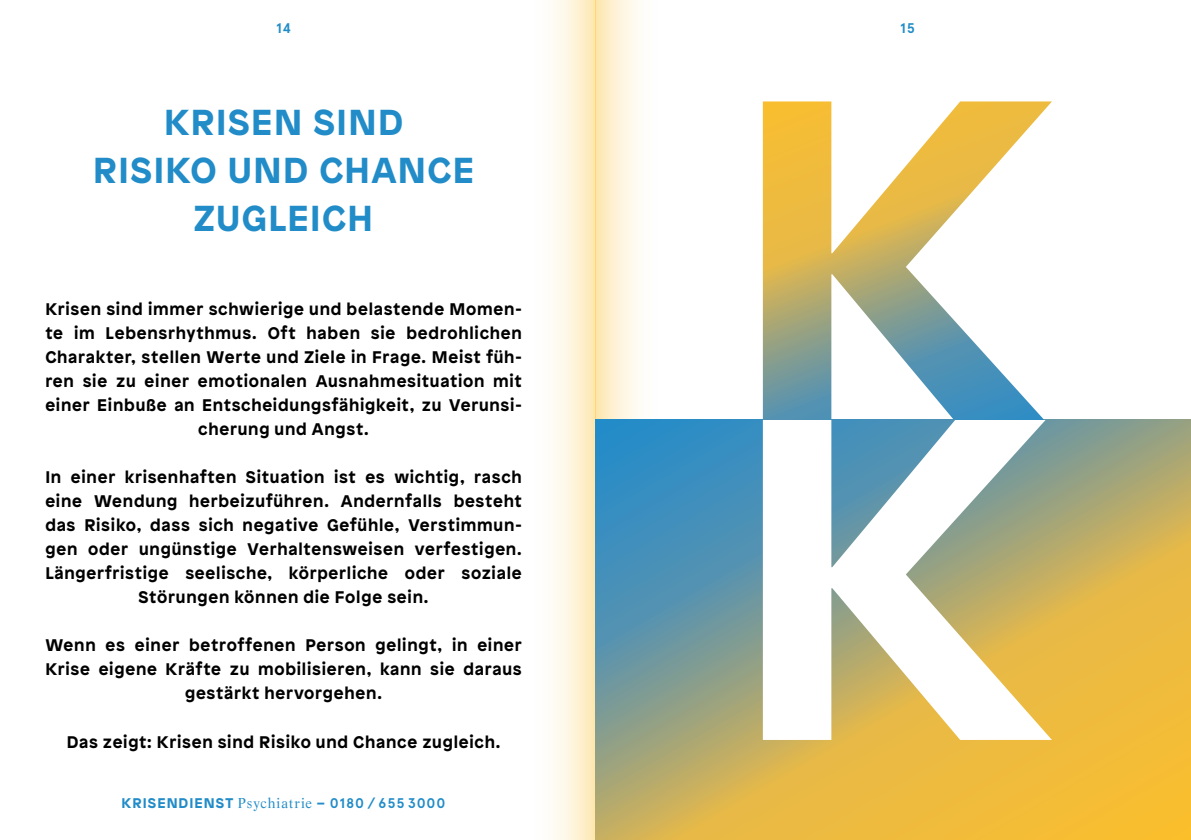
<style>
.page{position:relative;width:1191px;height:840px;background:#fff}
.page>*{position:absolute;margin:0;border:0;box-sizing:border-box;transform-origin:0 0}
.t1{font:700 36px/48px "Patron";letter-spacing:.04em;color:#218cc8;text-align:center}
.t2{font:700 16.8px/24px "Patron";letter-spacing:.045em;color:#000;text-align:center}
.t3{font:700 14px "Patron";letter-spacing:.07em;color:#218cc8}
.t4{font:700 14px "Apercu";color:#218cc8}
.s1{font-family:"Life LT";font-weight:400}
.s2{font-family:"Apercu"}
</style>
<div class="page">
<div style="left:595px;top:0;width:74px;height:839px;background:linear-gradient(to right,#fdeabc,#fff)"></div>
<div style="left:522px;top:0;width:73px;height:839px;background:linear-gradient(to right,#fff,#fdecc1)"></div>
<svg style="left:595px;top:420px;width:596px;height:419px"></svg>
<svg style="left:763px;top:101px;width:289px;height:319px"></svg>
<svg style="left:763px;top:420px;width:289px;height:319px"></svg>
<p class="t4" style="left:276px;top:20px;width:17px">14</p>
<h1 class="t1" style="left:93px;top:95px;width:382px">KRISEN SIND<br>RISIKO UND CHANCE<br>ZUGLEICH</h1>
<p class="t2" style="left:45px;top:295px;width:478px">Krisen sind immer schwierige und belastende Momen&shy;te im Lebensrhythmus. Oft haben sie bedrohlichen Charakter, stellen Werte und Ziele in Frage. Meist füh&shy;ren sie zu einer emotionalen Ausnahmesituation mit einer Einbuße an Entscheidungsfähigkeit, zu Verunsi&shy;cherung und Angst.</p>
<p class="t2" style="left:45px;top:463px;width:478px">In einer krisenhaften Situation ist es wichtig, rasch eine Wendung herbeizuführen. Andernfalls besteht das Risiko, dass sich negative Gefühle, Verstimmun&shy;gen oder ungünstige Verhaltensweisen verfestigen.<br>Längerfristige seelische, körperliche oder soziale Störungen können die Folge sein.</p>
<p class="t2" style="left:45px;top:631px;width:478px">Wenn es einer betroffenen Person gelingt, in einer<br>Krise eigene Kräfte zu mobilisieren, kann sie daraus gestärkt hervorgehen.</p>
<p class="t2" style="left:67px;top:727px;width:435px">Das zeigt: Krisen sind Risiko und Chance zugleich.</p>
<p class="t3" style="left:122px;top:791px;width:325px">KRISENDIENST <span class="s1">Psychiatrie</span> – <span class="s2">0180 / 655 3000</span></p>
<p class="t4" style="left:900px;top:20px;width:16px">15</p>
</div>
